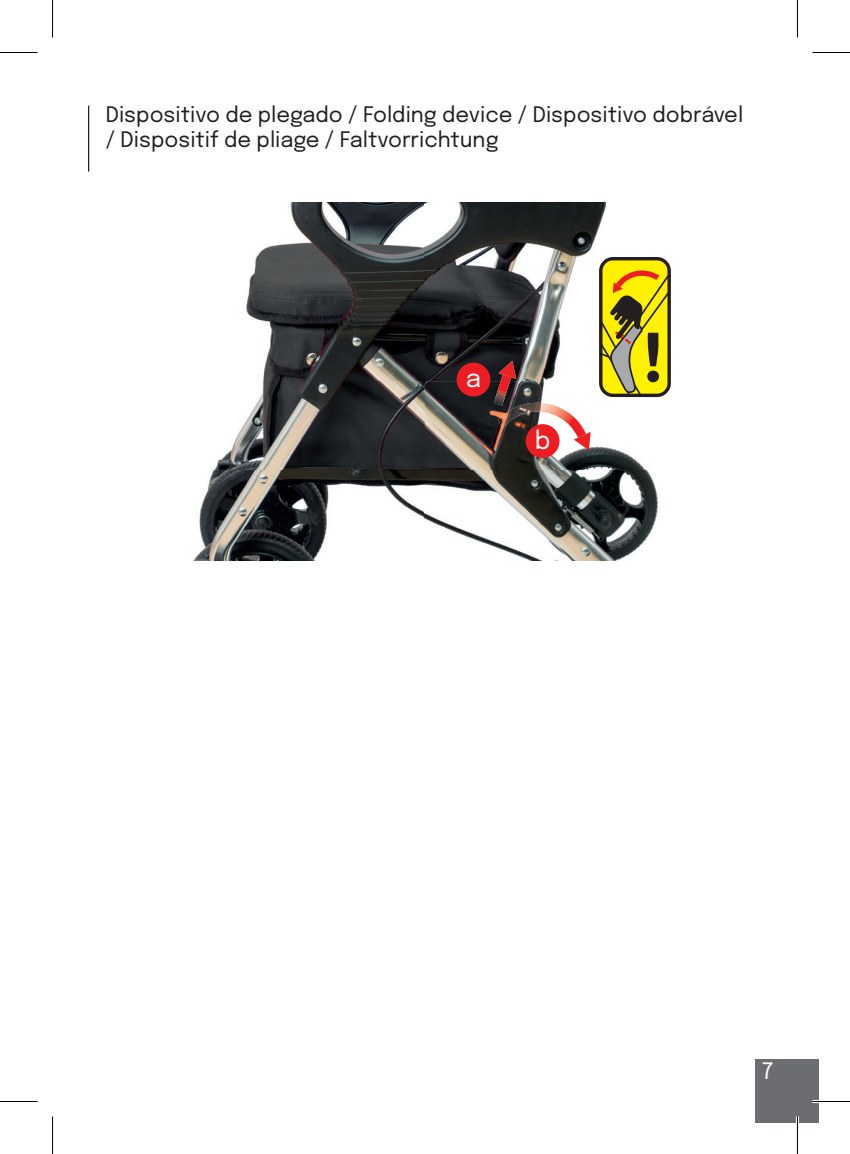
<style>
.page{position:relative;width:850px;height:1154px;background:#fff}
.page>*{position:absolute;margin:0;border:0;box-sizing:border-box;transform-origin:0 0}
.t1{font:25px "Epilogue";color:#fff}
.t2{font:22.5px "Epilogue";color:#fff}
.t3{font:21.25px/25px "Epilogue";color:#231f20}
</style>
<div class="page">
<div style="left:754px;top:1059px;width:64px;height:64px;background:#6c6d70"></div>
<hr style="left:88px;top:106px;width:1px;height:66px;background:#231f20">
<img style="left:193px;top:202px;width:469px;height:359px">
<img style="left:493px;top:375px;width:18px;height:31px">
<svg style="left:498px;top:361px;width:18px;height:18px"></svg>
<div style="left:456px;top:363px;width:34px;height:33px;background:#ee1d23;border-radius:50%"></div>
<img style="left:498px;top:403px;width:87px;height:35px">
<svg style="left:573px;top:432px;width:17px;height:18px"></svg>
<div style="left:525px;top:424px;width:34px;height:34px;background:#ee1d23;border-radius:50%"></div>
<div style="left:600px;top:259px;width:68px;height:136px;background:#fff101;border-radius:12px"></div>
<div style="left:598px;top:257px;width:72px;height:140px;border:3px solid #231f20;border-radius:12px"></div>
<svg style="left:597px;top:268px;width:74px;height:130px"></svg>
<hr style="left:812px;top:1100px;width:37px;height:3px;background:#fff">
<hr style="left:795px;top:1116px;width:3px;height:38px;background:#fff">
<hr style="left:0;top:52px;width:38px;height:1px;background:#000">
<hr style="left:812px;top:52px;width:37px;height:1px;background:#000">
<hr style="left:0;top:1101px;width:38px;height:1px;background:#000">
<hr style="left:812px;top:1101px;width:37px;height:1px;background:#000">
<hr style="left:52px;top:0;width:1px;height:38px;background:#000">
<hr style="left:52px;top:1116px;width:1px;height:38px;background:#000">
<hr style="left:796px;top:0;width:1px;height:38px;background:#000">
<hr style="left:796px;top:1116px;width:1px;height:38px;background:#000">
<p class="t3" style="left:106px;top:101px;width:638px">Dispositivo de plegado / Folding device / Dispositivo dobrável / Dispositif de pliage / Faltvorrichtung</p>
<p class="t1" style="left:465px;top:361px;width:17px">a</p>
<p class="t1" style="left:534px;top:422px;width:17px">b</p>
<p class="t2" style="left:761px;top:1054px;width:13px">7</p>
</div>
